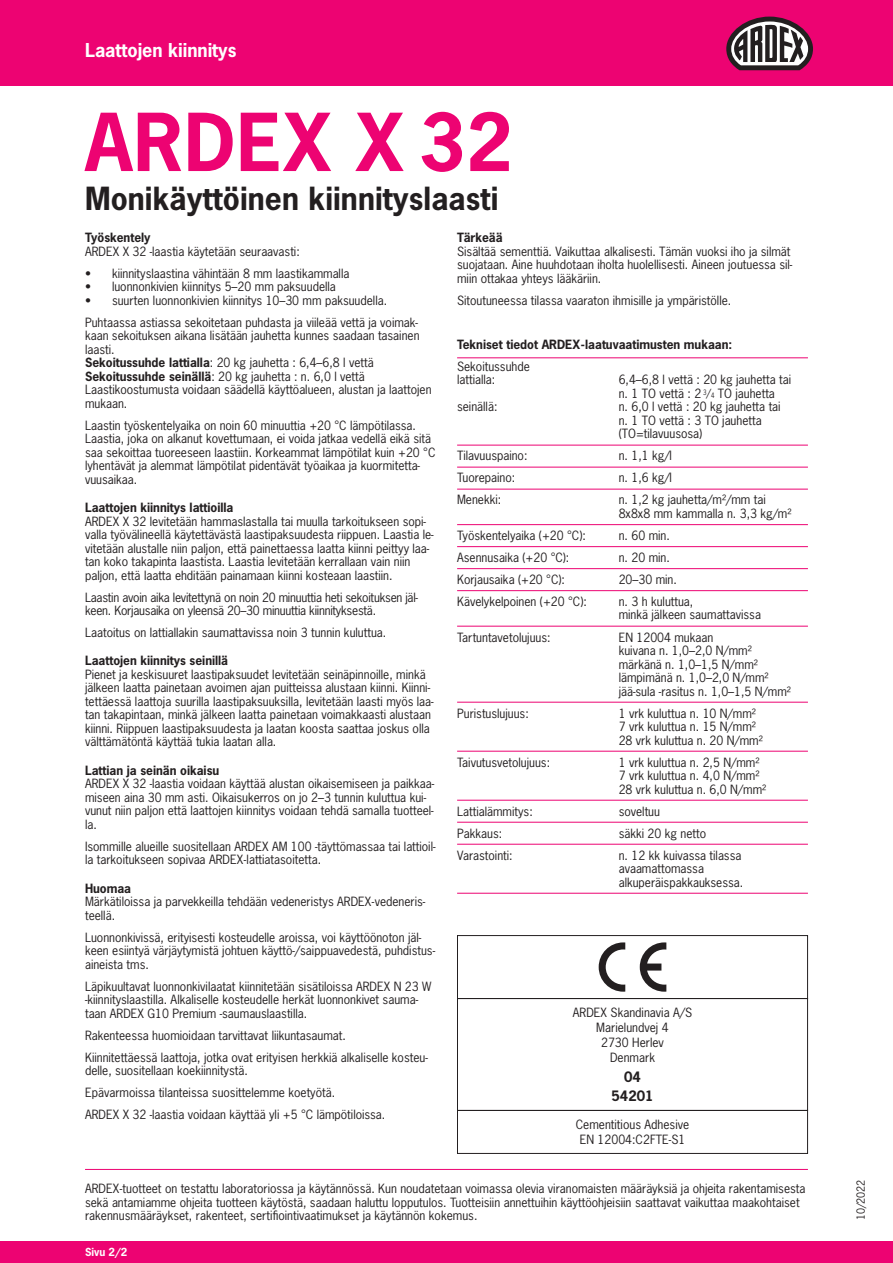
<style>
.page{position:relative;width:893px;height:1263px;background:#fff}
.page>*{position:absolute;margin:0;border:0;box-sizing:border-box;transform-origin:0 0}
.t1{font:700 75px "News Gothic Std";letter-spacing:.015em;color:#ed0372}
.t2{font:700 30px "News Gothic Std";letter-spacing:.005em;color:#231f20}
.t3{font:700 18px "News Gothic Std";color:#fff}
.t4{font:700 13.5px/19.2px "News Gothic Std";color:#231f20;text-align:center}
.t5{font:12px/13.5px "News Gothic Std";color:#231f20}
.t6{font:700 12px "News Gothic Std";color:#231f20}
.t7{font:12px/13.5px "News Gothic Std";letter-spacing:-.02em;color:#231f20}
.t8{font:700 10.5px "News Gothic Std";color:#fff}
.t9{font:10.5px "News Gothic Std";color:#231f20}
.s1{font-weight:700}
.s2{font-size:10.5px}
.s3{font-size:7.05px}
</style>
<div class="page">
<hr style="left:85px;top:1169px;width:723px;height:1px;background:#ed0372">
<div style="left:0;top:1242px;width:893px;height:21px;background:#ed0372"></div>
<div style="left:0;top:0;width:893px;height:85px;background:#ed0372"></div>
<div style="left:457px;top:935px;width:351px;height:64px;border:1px solid #231f20"></div>
<div style="left:457px;top:998px;width:351px;height:113px;border:1px solid #231f20"></div>
<div style="left:457px;top:1110px;width:351px;height:44px;border:1px solid #231f20"></div>
<svg style="left:599px;top:942px;width:26px;height:50px"></svg>
<svg style="left:640px;top:942px;width:26px;height:50px"></svg>
<hr style="left:457px;top:357px;width:351px;height:1px;background:#ed0372">
<hr style="left:457px;top:445px;width:351px;height:1px;background:#ed0372">
<hr style="left:457px;top:467px;width:351px;height:1px;background:#ed0372">
<hr style="left:457px;top:489px;width:351px;height:1px;background:#ed0372">
<hr style="left:457px;top:524px;width:351px;height:1px;background:#ed0372">
<hr style="left:457px;top:546px;width:351px;height:1px;background:#ed0372">
<hr style="left:457px;top:568px;width:351px;height:1px;background:#ed0372">
<hr style="left:457px;top:590px;width:351px;height:1px;background:#ed0372">
<hr style="left:457px;top:626px;width:351px;height:1px;background:#ed0372">
<hr style="left:457px;top:702px;width:351px;height:1px;background:#ed0372">
<hr style="left:457px;top:751px;width:351px;height:1px;background:#ed0372">
<hr style="left:457px;top:800px;width:351px;height:1px;background:#ed0372">
<hr style="left:457px;top:822px;width:351px;height:1px;background:#ed0372">
<hr style="left:457px;top:844px;width:351px;height:1px;background:#ed0372">
<hr style="left:457px;top:893px;width:351px;height:1px;background:#ed0372">
<svg style="left:726px;top:17px;width:87px;height:53px"></svg>
<h3 class="t3" style="left:85px;top:38px;width:153px">Laattojen kiinnitys</h3>
<h1 class="t1" style="left:85px;top:93px;width:429px">ARDEX X 32</h1>
<h2 class="t2" style="left:85px;top:179px;width:415px">Monikäyttöinen kiinnityslaasti</h2>
<p class="t6" style="left:85px;top:230px;width:67px">Työskentely</p>
<p class="t5" style="left:85px;top:244px;width:216px">ARDEX X 32 -laastia käytetään seuraavasti:</p>
<p class="t5" style="left:85px;top:266px;width:266px">• kiinnityslaastina vähintään 8 mm laastikammalla</p>
<p class="t5" style="left:85px;top:280px;width:252px">• luonnonkivien kiinnitys 5–20 mm paksuudella</p>
<p class="t5" style="left:85px;top:289px;width:334px;line-height:22px">• suurten luonnonkivien kiinnitys 10–30 mm paksuudella.<br>Puhtaassa astiassa sekoitetaan puhdasta ja viileää vettä ja voimak-</p>
<p class="t5" style="left:85px;top:329px;width:348px">kaan sekoituksen aikana lisätään jauhetta kunnes saadaan tasainen laasti.<br><span class="s1">Sekoitussuhde lattialla</span>: 20 kg jauhetta : 6,4–6,8 l vettä <span class="s1">Sekoitussuhde seinällä</span>: 20 kg jauhetta : n. 6,0 l vettä Laastikoostumusta voidaan säädellä käyttöalueen, alustan ja laattojen mukaan.</p>
<p class="t5" style="left:85px;top:418px;width:352px">Laastin työskentelyaika on noin 60 minuuttia +20 °C lämpötilassa.<br>Laastia, joka on alkanut kovettumaan, ei voida jatkaa vedellä eikä sitä saa sekoittaa tuoreeseen laastiin. Korkeammat lämpötilat kuin +20 °C lyhentävät ja alemmat lämpötilat pidentävät työaikaa ja kuormitetta&shy;vuusaikaa.</p>
<p class="t6" style="left:85px;top:500px;width:150px">Laattojen kiinnitys lattioilla</p>
<p class="t5" style="left:85px;top:514px;width:350px">ARDEX X 32 levitetään hammaslastalla tai muulla tarkoitukseen sopi&shy;valla työvälineellä käytettävästä laastipaksuudesta riippuen. Laastia le&shy;vitetään alustalle niin paljon, että painettaessa laatta kiinni peittyy laa&shy;tan koko takapinta laastista. Laastia levitetään kerrallaan vain niin paljon, että laatta ehditään painamaan kiinni kosteaan laastiin.</p>
<p class="t7" style="left:85px;top:590px;width:334px">Laastin avoin aika levitettynä on noin 20 minuuttia heti sekoituksen jäl&shy;keen. Korjausaika on yleensä 20–30 minuuttia kiinnityksestä.</p>
<p class="t5" style="left:85px;top:626px;width:303px">Laatoitus on lattiallakin saumattavissa noin 3 tunnin kuluttua.</p>
<p class="t6" style="left:85px;top:653px;width:145px">Laattojen kiinnitys seinillä</p>
<p class="t5" style="left:85px;top:668px;width:350px">Pienet ja keskisuuret laastipaksuudet levitetään seinäpinnoille, minkä jälkeen laatta painetaan avoimen ajan puitteissa alustaan kiinni. Kiinni&shy;tettäessä laattoja suurilla laastipaksuuksilla, levitetään laasti myös laa&shy;tan takapintaan, minkä jälkeen laatta painetaan voimakkaasti alustaan kiinni. Riippuen laastipaksuudesta ja laatan koosta saattaa joskus olla välttämätöntä käyttää tukia laatan alla.</p>
<p class="t6" style="left:85px;top:762px;width:136px">Lattian ja seinän oikaisu</p>
<p class="t5" style="left:85px;top:777px;width:351px">ARDEX X 32 -laastia voidaan käyttää alustan oikaisemiseen ja paikkaa&shy;miseen aina 30 mm asti. Oikaisukerros on jo 2–3 tunnin kuluttua kui&shy;vunut niin paljon että laattojen kiinnitys voidaan tehdä samalla tuotteel&shy;la.</p>
<p class="t5" style="left:85px;top:839px;width:352px">Isommille alueille suositellaan ARDEX AM 100 -täyttömassaa tai lattioil&shy;la tarkoitukseen sopivaa ARDEX-lattiatasoitetta.</p>
<p class="t6" style="left:85px;top:880px;width:48px">Huomaa</p>
<p class="t5" style="left:85px;top:895px;width:342px">Märkätiloissa ja parvekkeilla tehdään vedeneristys ARDEX-vedeneris&shy;teellä.</p>
<p class="t5" style="left:85px;top:930px;width:352px">Luonnonkivissä, erityisesti kosteudelle aroissa, voi käyttöönoton jäl&shy;keen esiintyä värjäytymistä johtuen käyttö-/saippuavedestä, puhdistus&shy;aineista tms.</p>
<p class="t5" style="left:85px;top:979px;width:348px">Läpikuultavat luonnonkivilaatat kiinnitetään sisätiloissa ARDEX N 23 W -kiinnityslaastilla. Alkaliselle kosteudelle herkät luonnonkivet sauma&shy;taan ARDEX G10 Premium -saumauslaastilla.</p>
<p class="t5" style="left:85px;top:1024px;width:344px;line-height:22px">Rakenteessa huomioidaan tarvittavat liikuntasaumat.<br>Kiinnitettäessä laattoja, jotka ovat erityisen herkkiä alkaliselle kosteu-</p>
<p class="t5" style="left:85px;top:1059px;width:302px;line-height:22px">delle, suositellaan koekiinnitystä.<br>Epävarmoissa tilanteissa suosittelemme koetyötä.<br>ARDEX X 32 -laastia voidaan käyttää yli +5 °C lämpötiloissa.</p>
<p class="t6" style="left:457px;top:230px;width:47px">Tärkeää</p>
<p class="t5" style="left:457px;top:244px;width:337px">Sisältää sementtiä. Vaikuttaa alkalisesti. Tämän vuoksi iho ja silmät suojataan. Aine huuhdotaan iholta huolellisesti. Aineen joutuessa sil&shy;miin ottakaa yhteys lääkäriin.</p>
<p class="t5" style="left:457px;top:293px;width:276px">Sitoutuneessa tilassa vaaraton ihmisille ja ympäristölle.</p>
<p class="t6" style="left:457px;top:336px;width:277px">Tekniset tiedot ARDEX-laatuvaatimusten mukaan:</p>
<p class="t5" style="left:457px;top:359px;width:74px">Sekoitussuhde lattialla:</p>
<p class="t5" style="left:619px;top:373px;width:174px">6,4–6,8 l vettä : 20 kg jauhetta tai n. 1 TO vettä : 2 <sup>3</sup><span class="s2">/</span><span class="s3">4</span> TO jauhetta</p>
<p class="t5" style="left:457px;top:400px;width:42px">seinällä:</p>
<p class="t5" style="left:619px;top:400px;width:163px">n. 6,0 l vettä : 20 kg jauhetta tai n. 1 TO vettä : 3 TO jauhetta (TO=tilavuusosa)</p>
<p class="t5" style="left:457px;top:449px;width:72px">Tilavuuspaino:</p>
<p class="t5" style="left:619px;top:449px;width:55px">n. 1,1 kg/l</p>
<p class="t5" style="left:457px;top:471px;width:60px">Tuorepaino:</p>
<p class="t5" style="left:619px;top:471px;width:55px">n. 1,6 kg/l</p>
<p class="t5" style="left:457px;top:493px;width:46px">Menekki:</p>
<p class="t5" style="left:619px;top:493px;width:174px">n. 1,2 kg jauhetta/m²/mm tai<br>8x8x8 mm kammalla n. 3,3 kg/m²</p>
<p class="t5" style="left:457px;top:529px;width:130px">Työskentelyaika (+20 °C):</p>
<p class="t5" style="left:619px;top:529px;width:53px">n. 60 min.</p>
<p class="t5" style="left:457px;top:551px;width:114px">Asennusaika (+20 °C):</p>
<p class="t5" style="left:619px;top:551px;width:53px">n. 20 min.</p>
<p class="t5" style="left:457px;top:573px;width:109px">Korjausaika (+20 °C):</p>
<p class="t5" style="left:619px;top:573px;width:60px">20–30 min.</p>
<p class="t5" style="left:457px;top:595px;width:131px">Kävelykelpoinen (+20 °C):</p>
<p class="t5" style="left:619px;top:595px;width:144px">n. 3 h kuluttua,<br>minkä jälkeen saumattavissa</p>
<p class="t5" style="left:457px;top:630px;width:95px">Tartuntavetolujuus:</p>
<p class="t5" style="left:619px;top:630px;width:174px">EN 12004 mukaan<br>kuivana n. 1,0–2,0 N/mm² märkänä n. 1,0–1,5 N/mm² lämpimänä n. 1,0–2,0 N/mm² jää-sula -rasitus n. 1,0–1,5 N/mm²</p>
<p class="t5" style="left:457px;top:706px;width:73px">Puristuslujuus:</p>
<p class="t5" style="left:619px;top:706px;width:146px">1 vrk kuluttua n. 10 N/mm²<br>7 vrk kuluttua n. 15 N/mm²<br>28 vrk kuluttua n. 20 N/mm²</p>
<p class="t5" style="left:457px;top:755px;width:94px">Taivutusvetolujuus:</p>
<p class="t5" style="left:619px;top:755px;width:149px">1 vrk kuluttua n. 2,5 N/mm²<br>7 vrk kuluttua n. 4,0 N/mm²<br>28 vrk kuluttua n. 6,0 N/mm²</p>
<p class="t5" style="left:457px;top:804px;width:77px">Lattialämmitys:</p>
<p class="t5" style="left:619px;top:804px;width:43px">soveltuu</p>
<p class="t5" style="left:457px;top:826px;width:47px">Pakkaus:</p>
<p class="t5" style="left:619px;top:826px;width:89px">säkki 20 kg netto</p>
<p class="t5" style="left:457px;top:848px;width:57px">Varastointi:</p>
<p class="t5" style="left:619px;top:848px;width:126px">n. 12 kk kuivassa tilassa avaamattomassa alkuperäispakkauksessa.</p>
<p class="t5" style="left:573px;top:1005px;width:121px;line-height:15px;text-align:center">ARDEX Skandinavia A/S<br>Marielundvej 4<br>2730 Herlev<br>Denmark</p>
<p class="t4" style="left:611px;top:1067px;width:43px">04<br>54201</p>
<p class="t5" style="left:576px;top:1117px;width:115px;line-height:15px;text-align:center">Cementitious Adhesive<br>EN 12004:C2FTE-S1</p>
<p class="t5" style="left:85px;top:1182px;width:722px">ARDEX-tuotteet on testattu laboratoriossa ja käytännössä. Kun noudatetaan voimassa olevia viranomaisten määräyksiä ja ohjeita rakentamisesta sekä antamiamme ohjeita tuotteen käytöstä, saadaan haluttu lopputulos. Tuotteisiin annettuihin käyttöohjeisiin saattavat vaikuttaa maakohtaiset rakennusmääräykset, rakenteet, sertifiointivaatimukset ja käytännön kokemus.</p>
<p class="t9" style="left:854px;top:1220px;width:42px;rotate:-90deg">10/2022</p>
<p class="t8" style="left:85px;top:1245px;width:44px">Sivu 2/2</p>
</div>
